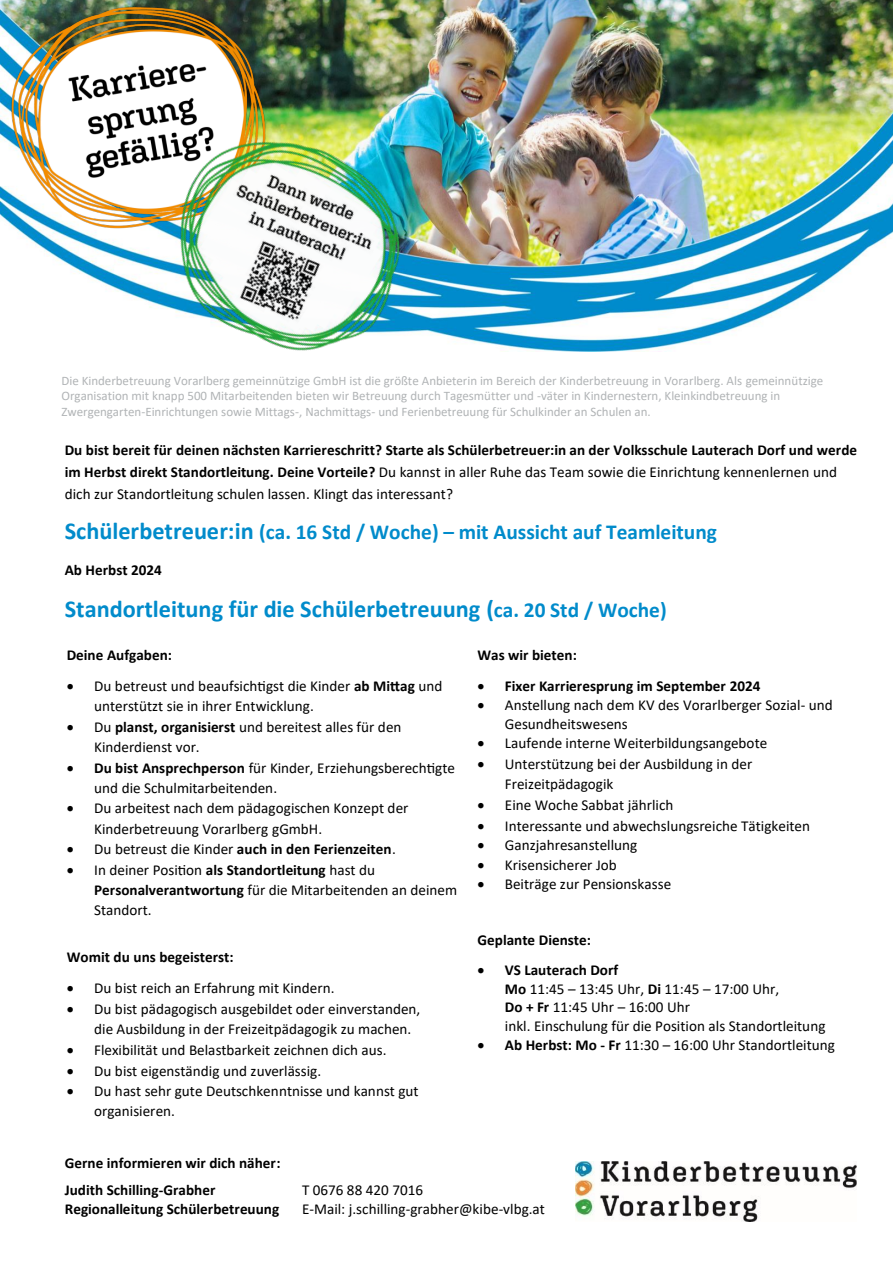
<style>
.page{position:relative;width:893px;height:1263px;background:#fff}
.page>*{position:absolute;margin:0;border:0;box-sizing:border-box;transform-origin:0 0}
.t1{font:700 24.3px "Calibri";color:#018bcb}
.t2{font:700 21.3px "Calibri";color:#018bcb}
.t3{font:15.15px/20.1px "Calibri";color:#000}
.t4{font:700 15.15px/22px "Calibri";color:#000}
.t5{font:12.9px/15.8px "Calibri";letter-spacing:-.005em;color:#b1b4b6}
.s1{font-weight:400}
.s2{font-size:24.3px}
.s3{font-size:21.3px}
.s4{font-weight:700}
</style>
<div class="page">
<img style="left:0;top:0;width:893px;height:352px">
<img style="left:575px;top:1161px;width:281px;height:60px">
<img style="left:9px;top:1px;width:258px;height:233px">
<img style="left:133px;top:94px;width:309px;height:258px">
<p class="t5" style="left:62px;top:372px;width:763px">Die Kinderbetreuung Vorarlberg gemeinnützige GmbH ist die größte Anbieterin im Bereich der Kinderbetreuung in Vorarlberg. Als gemeinnützige<br>Organisation mit knapp 500 Mitarbeitenden bieten wir Betreuung durch Tagesmütter und -väter in Kindernestern, Kleinkindbetreuung in<br>Zwergengarten-Einrichtungen sowie Mittags-, Nachmittags- und Ferienbetreuung für Schulkinder an Schulen an.</p>
<p class="t4" style="left:65px;top:439px;width:794px">Du bist bereit für deinen nächsten Karriereschritt? Starte als Schülerbetreuer:in an der Volksschule Lauterach Dorf und werde im Herbst direkt Standortleitung. Deine Vorteile? <span class="s1">Du kannst in aller Ruhe das Team sowie die Einrichtung kennenlernen und dich zur Standortleitung schulen lassen. Klingt das interessant?</span></p>
<h2 class="t2" style="left:65px;top:517px;width:654px"><span class="s2">Schülerbetreuer:in</span> (ca. 16 Std / Woche) – mit Aussicht auf Teamleitung</h2>
<p class="t4" style="left:65px;top:558px;width:99px">Ab Herbst 2024</p>
<h1 class="t1" style="left:65px;top:591px;width:603px">Standortleitung für die Schülerbetreuung (<span class="s3">ca. 20 Std / Woche)</span></h1>
<p class="t4" style="left:67px;top:644px;width:107px">Deine Aufgaben:</p>
<p class="t3" style="left:94px;top:675px;width:350px;text-indent:-27px">• Du betreust und beaufsichtigst die Kinder <span class="s4">ab Mittag</span> und unterstützt sie in ihrer Entwicklung.</p>
<p class="t3" style="left:94px;top:716px;width:309px;text-indent:-27px">• Du <span class="s4">planst, organisierst</span> und bereitest alles für den<br>Kinderdienst vor.</p>
<p class="t3" style="left:94px;top:757px;width:362px;text-indent:-27px">• <span class="s4">Du bist Ansprechperson</span> für Kinder, Erziehungsberechtigte und die Schulmitarbeitenden.</p>
<p class="t3" style="left:94px;top:798px;width:316px;text-indent:-27px">• Du arbeitest nach dem pädagogischen Konzept der<br>Kinderbetreuung Vorarlberg gGmbH.</p>
<p class="t4" style="left:67px;top:838px;width:331px">• <span class="s1">Du betreust die Kinder</span> auch in den Ferienzeiten<span class="s1">.</span></p>
<p class="t3" style="left:94px;top:860px;width:365px;text-indent:-27px">• In deiner Position <span class="s4">als Standortleitung</span> hast du<br><span class="s4">Personalverantwortung</span> für die Mitarbeitenden an deinem<br>Standort.</p>
<p class="t4" style="left:67px;top:946px;width:168px">Womit du uns begeisterst:</p>
<p class="t3" style="left:67px;top:977px;width:269px">• Du bist reich an Erfahrung mit Kindern.</p>
<p class="t3" style="left:94px;top:998px;width:328px;text-indent:-27px">• Du bist pädagogisch ausgebildet oder einverstanden, die Ausbildung in der Freizeitpädagogik zu machen.</p>
<p class="t3" style="left:67px;top:1039px;width:321px">• Flexibilität und Belastbarkeit zeichnen dich aus.</p>
<p class="t3" style="left:67px;top:1060px;width:256px">• Du bist eigenständig und zuverlässig.</p>
<p class="t3" style="left:94px;top:1081px;width:326px;text-indent:-27px">• Du hast sehr gute Deutschkenntnisse und kannst gut organisieren.</p>
<p class="t4" style="left:65px;top:1148px;width:217px;line-height:27.8px">Gerne informieren wir dich näher:<br>Judith Schilling-Grabher</p>
<p class="t3" style="left:302px;top:1180px;width:123px">T 0676 88 420 7016</p>
<p class="t4" style="left:477px;top:644px;width:101px">Was wir bieten:</p>
<p class="t4" style="left:477px;top:674px;width:284px">• Fixer Karrieresprung im September 2024</p>
<p class="t3" style="left:505px;top:695px;width:329px;line-height:18.6px;text-indent:-27px">• Anstellung nach dem KV des Vorarlberger Sozial- und<br>Gesundheitswesens</p>
<p class="t3" style="left:477px;top:733px;width:291px">• Laufende interne Weiterbildungsangebote</p>
<p class="t3" style="left:505px;top:753px;width:249px;text-indent:-27px">• Unterstützung bei der Ausbildung in der<br>Freizeitpädagogik</p>
<p class="t3" style="left:477px;top:794px;width:197px">• Eine Woche Sabbat jährlich</p>
<p class="t3" style="left:477px;top:815px;width:334px">• Interessante und abwechslungsreiche Tätigkeiten</p>
<p class="t3" style="left:477px;top:835px;width:161px">• Ganzjahresanstellung</p>
<p class="t3" style="left:477px;top:854px;width:141px">• Krisensicherer Job</p>
<p class="t3" style="left:477px;top:873px;width:195px">• Beiträge zur Pensionskasse</p>
<p class="t4" style="left:477px;top:928px;width:115px">Geplante Dienste:</p>
<p class="t3" style="left:505px;top:960px;width:322px;line-height:18.6px;text-indent:-27px">• <span class="s4">VS Lauterach Dorf<br>Mo</span> 11:45 – 13:45 Uhr, <span class="s4">Di</span> 11:45 – 17:00 Uhr,<br><span class="s4">Do + Fr</span> 11:45 Uhr – 16:00 Uhr<br>inkl. Einschulung für die Position als Standortleitung</p>
<p class="t3" style="left:477px;top:1035px;width:359px">• <span class="s4">Ab Herbst: Mo - Fr</span> 11:30 – 16:00 Uhr Standortleitung</p>
<p class="t4" style="left:65px;top:1197px;width:216px">Regionalleitung Schülerbetreuung</p>
<p class="t3" style="left:302px;top:1198px;width:244px">E-Mail: j.schilling-grabher@kibe-vlbg.at</p>
</div>
